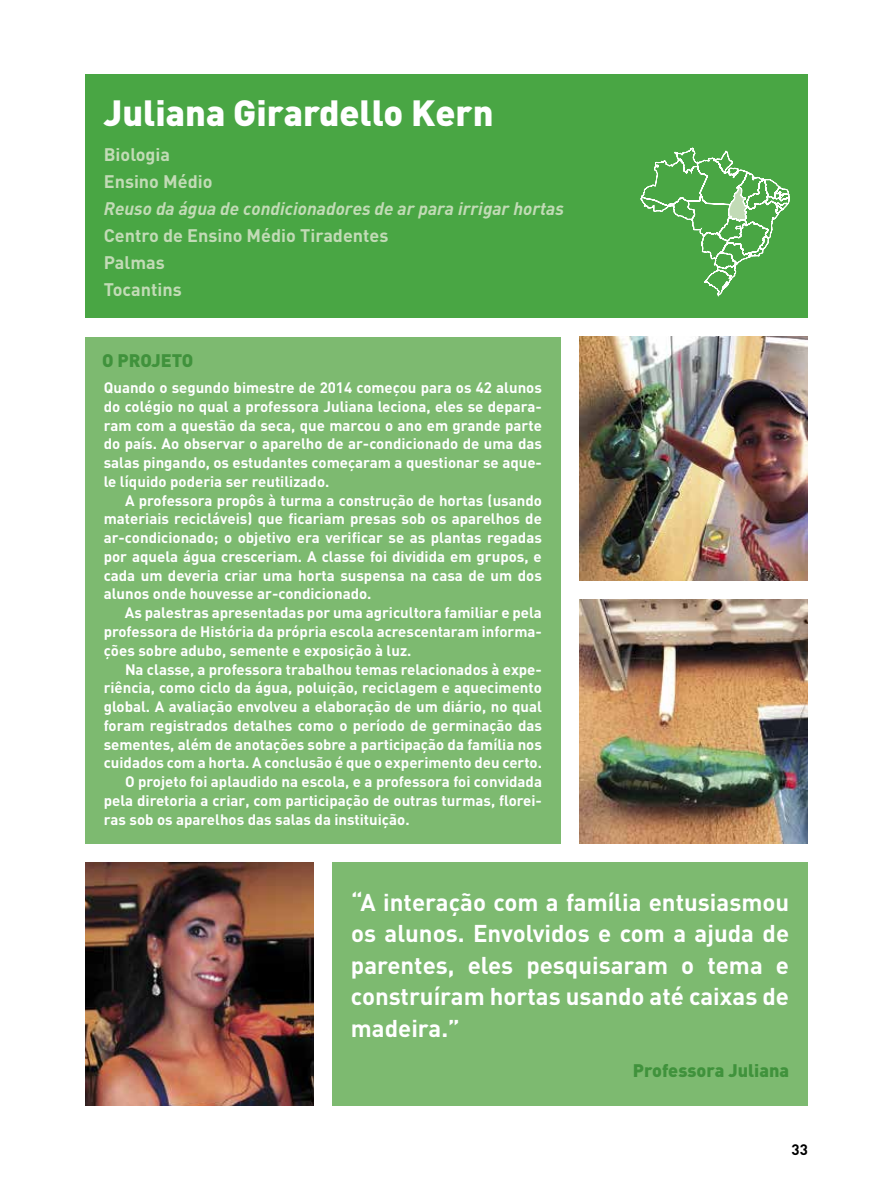
<style>
.page{position:relative;width:893px;height:1191px;background:#fff}
.page>*{position:absolute;margin:0;border:0;box-sizing:border-box;transform-origin:0 0}
.t1{font:900 36px "DIN";color:#fff}
.t2{font:700 24px/31.5px "DIN";color:#fff;text-align:justify}
.t3{font:700 18px/27px "DIN";color:#c2dbb6}
.t4{font:italic 700 18px "DIN";color:#c2dbb6}
.t5{font:900 18px "DIN";color:#40923c}
.t6{font:700 15px/18.8px "DIN";color:#fff;text-align:justify}
.t7{font:700 15px "DIN";color:#000}
</style>
<div class="page">
<img style="left:85px;top:862px;width:228px;height:244px">
<div style="left:332px;top:862px;width:476px;height:244px;background:#7dba70"></div>
<div style="left:85px;top:337px;width:476px;height:506px;background:#7dba70"></div>
<img style="left:579px;top:599px;width:229px;height:244px">
<img style="left:579px;top:337px;width:229px;height:244px">
<div style="left:85px;top:74px;width:723px;height:244px;background:#49a644"></div>
<svg style="left:640px;top:147px;width:150px;height:149px"></svg>
<h1 class="t1" style="left:104px;top:89px;width:391px">Juliana Girardello Kern</h1>
<p class="t3" style="left:104px;top:140px;width:110px">Biologia<br>Ensino Médio</p>
<p class="t4" style="left:104px;top:197px;width:462px">Reuso da água de condicionadores de ar para irrigar hortas</p>
<p class="t3" style="left:104px;top:221px;width:286px">Centro de Ensino Médio Tiradentes<br>Palmas<br>Tocantins</p>
<p class="t5" style="left:102px;top:348px;width:11px">opro</p>
<p class="t5" style="left:152px;top:348px;width:21px">jeto</p>
<p class="t6" style="left:104px;top:378px;width:440px">Quando o segundo bimestre de 2014 começou para os 42 alunos do colégio no qual a professora Juliana leciona, eles se depara&shy;ram com a questão da seca, que marcou o ano em grande parte do país. Ao observar o aparelho de ar-condicionado de uma das salas pingando, os estudantes começaram a questionar se aque&shy;le líquido poderia ser reutilizado.</p>
<p class="t6" style="left:104px;top:490px;width:440px;text-indent:21px">A professora propôs à turma a construção de hortas (usando materiais recicláveis) que ficariam presas sob os aparelhos de ar-condicionado; o objetivo era verificar se as plantas regadas por aquela água cresceriam. A classe foi dividida em grupos, e cada um deveria criar uma horta suspensa na casa de um dos alunos onde houvesse ar-condicionado.</p>
<p class="t6" style="left:104px;top:603px;width:440px;text-indent:21px">As palestras apresentadas por uma agricultora familiar e pela professora de História da própria escola acrescentaram informa&shy;ções sobre adubo, semente e exposição à luz.</p>
<p class="t6" style="left:125px;top:659px;width:418px">Na classe, a professora trabalhou temas relacionados à expe-</p>
<p class="t6" style="left:104px;top:678px;width:440px">riência, como ciclo da água, poluição, reciclagem e aquecimento</p>
<p class="t6" style="left:104px;top:696px;width:440px">global. A avaliação envolveu a elaboração de um diário, no qual</p>
<p class="t6" style="left:104px;top:715px;width:440px">foram registrados detalhes como o período de germinação das</p>
<p class="t6" style="left:104px;top:734px;width:440px">sementes, além de anotações sobre a participação da família nos</p>
<p class="t6" style="left:104px;top:753px;width:440px">cuidados com a horta. A conclusão é que o experimento deu certo.</p>
<p class="t6" style="left:125px;top:771px;width:418px">O projeto foi aplaudido na escola, e a professora foi convidada</p>
<p class="t6" style="left:104px;top:790px;width:440px">pela diretoria a criar, com participação de outras turmas, florei-</p>
<p class="t6" style="left:104px;top:809px;width:307px">ras sob os aparelhos das salas da instituição.</p>
<h2 class="t2" style="left:351px;top:885px;width:440px">“A interação com a família entusiasmou os alunos. Envolvidos e com a ajuda de parentes, eles pesquisaram o tema e construíram hortas usando até caixas de madeira.”</h2>
<p class="t5" style="left:633px;top:1058px;width:158px">Professora J uliana</p>
<p class="t7" style="left:792px;top:1139px;width:18px">33</p>
</div>
